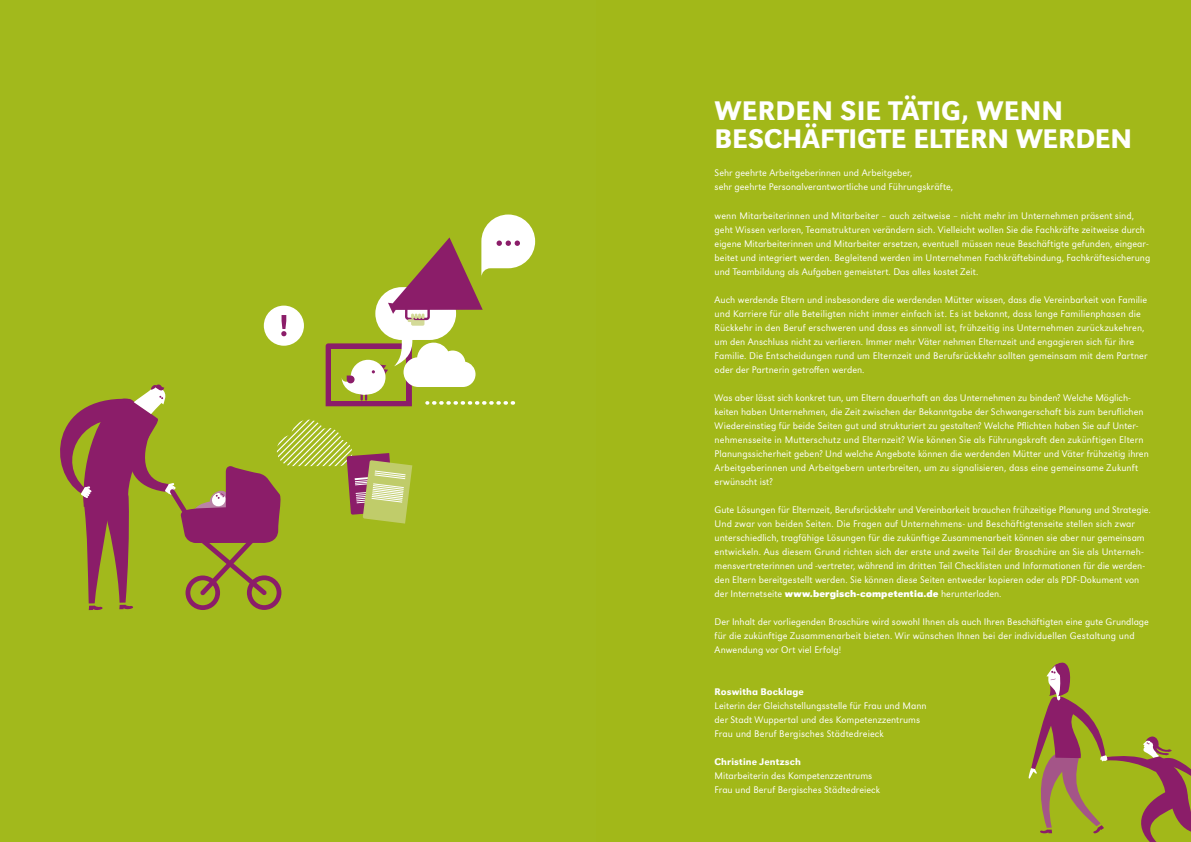
<style>
.page{position:relative;width:1191px;height:842px;background:#fff}
.page>*{position:absolute;margin:0;border:0;box-sizing:border-box;transform-origin:0 0}
.t1{font:500 28px/28px "URW Grotesk";color:#fff}
.t2{font:300 10px/14px "URW Grotesk";letter-spacing:.005em;color:#fff}
.t3{font:500 10px "URW Grotesk";letter-spacing:.01em;color:#fff}
.s1{font-weight:700}
</style>
<div class="page">
<div style="left:583px;top:0;width:608px;height:842px;background:#a2b819"></div>
<svg style="left:1028px;top:662px;width:163px;height:180px"></svg>
<div style="left:0;top:0;width:595px;height:842px;background:#a2b91c"></div>
<svg style="left:60px;top:215px;width:475px;height:395px"></svg>
<h1 class="t1" style="left:714px;top:97px;width:419px">WERDEN SIE TÄTIG, WENN<br>BESCHÄFTIGTE ELTERN WERDEN</h1>
<p class="t2" style="left:714px;top:166px;width:240px">Sehr geehrte Arbeitgeberinnen und Arbeitgeber,<br>sehr geehrte Personalverantwortliche und Führungskräfte,</p>
<p class="t2" style="left:714px;top:208px;width:437px">wenn Mitarbeiterinnen und Mitarbeiter – auch zeitweise – nicht mehr im Unternehmen präsent sind, geht Wissen verloren, Teamstrukturen verändern sich. Vielleicht wollen Sie die Fachkräfte zeitweise durch eigene Mitarbeiterinnen und Mitarbeiter ersetzen, eventuell müssen neue Beschäftigte gefunden, eingear&shy;beitet und integriert werden. Begleitend werden im Unternehmen Fachkräftebindung, Fachkräftesicherung und Teambildung als Aufgaben gemeistert. Das alles kostet Zeit.</p>
<p class="t2" style="left:714px;top:292px;width:434px">Auch werdende Eltern und insbesondere die werdenden Mütter wissen, dass die Vereinbarkeit von Familie und Karriere für alle Beteiligten nicht immer einfach ist. Es ist bekannt, dass lange Familienphasen die Rückkehr in den Beruf erschweren und dass es sinnvoll ist, frühzeitig ins Unternehmen zurückzukehren, um den Anschluss nicht zu verlieren. Immer mehr Väter nehmen Elternzeit und engagieren sich für ihre Familie. Die Entscheidungen rund um Elternzeit und Berufsrückkehr sollten gemeinsam mit dem Partner oder der Partnerin getroffen werden.</p>
<p class="t2" style="left:714px;top:390px;width:436px">Was aber lässt sich konkret tun, um Eltern dauerhaft an das Unternehmen zu binden? Welche Möglich&shy;keiten haben Unternehmen, die Zeit zwischen der Bekanntgabe der Schwangerschaft bis zum beruflichen Wiedereinstieg für beide Seiten gut und strukturiert zu gestalten? Welche Pflichten haben Sie auf Unter&shy;nehmensseite in Mutterschutz und Elternzeit? Wie können Sie als Führungskraft den zukünftigen Eltern Planungssicherheit geben? Und welche Angebote können die werdenden Mütter und Väter frühzeitig ihren Arbeitgeberinnen und Arbeitgebern unterbreiten, um zu signalisieren, dass eine gemeinsame Zukunft erwünscht ist?</p>
<p class="t2" style="left:714px;top:502px;width:438px">Gute Lösungen für Elternzeit, Berufsrückkehr und Vereinbarkeit brauchen frühzeitige Planung und Strategie.<br>Und zwar von beiden Seiten. Die Fragen auf Unternehmens- und Beschäftigtenseite stellen sich zwar unterschiedlich, tragfähige Lösungen für die zukünftige Zusammenarbeit können sie aber nur gemeinsam entwickeln. Aus diesem Grund richten sich der erste und zweite Teil der Broschüre an Sie als Unterneh&shy;mensvertreterinnen und -vertreter, während im dritten Teil Checklisten und Informationen für die werden&shy;den Eltern bereitgestellt werden. Sie können diese Seiten entweder kopieren oder als PDF-Dokument von der Internetseite <span class="s1">www.bergisch-competentia.de</span> herunterladen.</p>
<p class="t2" style="left:714px;top:614px;width:436px">Der Inhalt der vorliegenden Broschüre wird sowohl Ihnen als auch Ihren Beschäftigten eine gute Grundlage für die zukünftige Zusammenarbeit bieten. Wir wünschen Ihnen bei der individuellen Gestaltung und<br>Anwendung vor Ort viel Erfolg!</p>
<p class="t3" style="left:714px;top:685px;width:91px">Roswitha Bocklage</p>
<p class="t2" style="left:714px;top:698px;width:214px">Leiterin der Gleichstellungsstelle für Frau und Mann der Stadt Wuppertal und des Kompetenzzentrums<br>Frau und Beruf Bergisches Städtedreieck</p>
<p class="t3" style="left:714px;top:755px;width:88px">Christine Jentzsch</p>
<p class="t2" style="left:714px;top:768px;width:167px">Mitarbeiterin des Kompetenzzentrums<br>Frau und Beruf Bergisches Städtedreieck</p>
</div>
